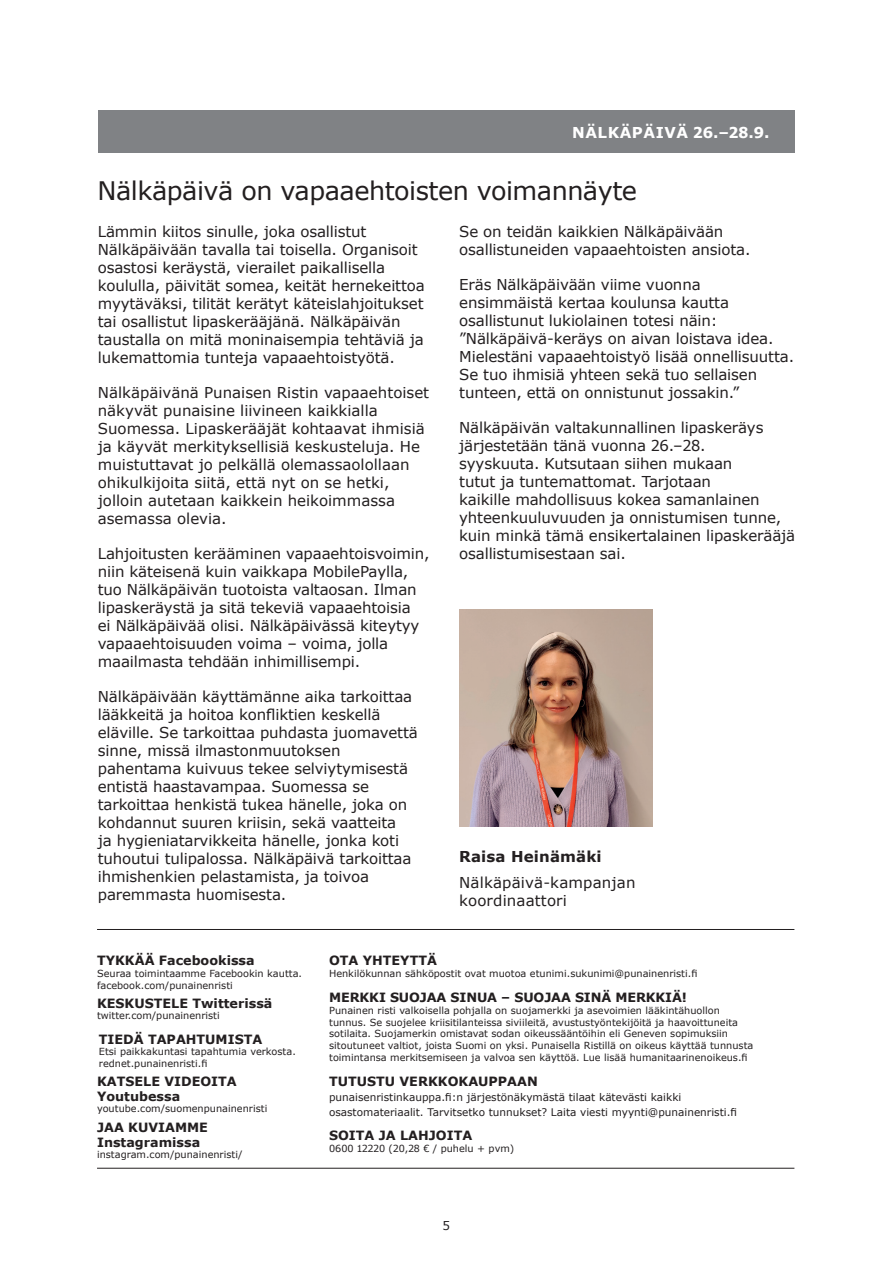
<style>
.page{position:relative;width:893px;height:1263px;background:#fff}
.page>*{position:absolute;margin:0;border:0;box-sizing:border-box;transform-origin:0 0}
.t1{font:25.5px "Verdana";letter-spacing:-.02em;color:#231f20}
.t2{font:15px/18px "Verdana";letter-spacing:-.01em;color:#231f20}
.t3{font:15px/18px "Verdana";letter-spacing:.01em;color:#231f20}
.t4{font:700 15px "Verdana";letter-spacing:.035em;color:#fff}
.t5{font:700 15px "Verdana";letter-spacing:.01em;color:#231f20}
.t6{font:700 12.75px/15px "Verdana";color:#231f20}
.t7{font:12px "Verdana";color:#231f20}
.t8{font:10.5px/15px "Verdana";color:#231f20}
.t9{font:9.75px/11.7px "Verdana";color:#231f20}
</style>
<div class="page">
<hr style="left:97px;top:1168px;width:697px;height:1px;background:#231f20">
<hr style="left:97px;top:929px;width:697px;height:1px;background:#231f20">
<img style="left:459px;top:609px;width:193px;height:218px">
<div style="left:98px;top:111px;width:697px;height:42px;background:#808285"></div>
<p class="t4" style="left:572px;top:122px;width:199px">NÄLKÄPÄIVÄ 26.–28.9.</p>
<h1 class="t1" style="left:98px;top:173px;width:541px">Nälkäpäivä on vapaaehtoisten voimannäyte</h1>
<p class="t2" style="left:98px;top:222px;width:328px">Lämmin kiitos sinulle, joka osallistut Nälkäpäivään tavalla tai toisella. Organisoit osastosi keräystä, vierailet paikallisella koululla, päivität somea, keität hernekeittoa myytäväksi, tilität kerätyt käteislahjoitukset tai osallistut lipaskerääjänä. Nälkäpäivän taustalla on mitä moninaisempia tehtäviä ja lukemattomia tunteja vapaaehtoistyötä.</p>
<p class="t2" style="left:98px;top:383px;width:333px">Nälkäpäivänä Punaisen Ristin vapaaehtoiset näkyvät punaisine liivineen kaikkialla Suomessa. Lipaskerääjät kohtaavat ihmisiä ja käyvät merkityksellisiä keskusteluja. He muistuttavat jo pelkällä olemassaolollaan ohikulkijoita siitä, että nyt on se hetki, jolloin autetaan kaikkein heikoimmassa asemassa olevia.</p>
<p class="t2" style="left:98px;top:544px;width:333px">Lahjoitusten kerääminen vapaaehtoisvoimin, niin käteisenä kuin vaikkapa MobilePaylla, tuo Nälkäpäivän tuotoista valtaosan. Ilman lipaskeräystä ja sitä tekeviä vapaaehtoisia<br>ei Nälkäpäivää olisi. Nälkäpäivässä kiteytyy vapaaehtoisuuden voima – voima, jolla maailmasta tehdään inhimillisempi.</p>
<p class="t2" style="left:98px;top:687px;width:321px">Nälkäpäivään käyttämänne aika tarkoittaa lääkkeitä ja hoitoa konfliktien keskellä eläville. Se tarkoittaa puhdasta juomavettä sinne, missä ilmastonmuutoksen pahentama kuivuus tekee selviytymisestä entistä haastavampaa. Suomessa se tarkoittaa henkistä tukea hänelle, joka on kohdannut suuren kriisin, sekä vaatteita<br>ja hygieniatarvikkeita hänelle, jonka koti tuhoutui tulipalossa. Nälkäpäivä tarkoittaa ihmishenkien pelastamista, ja toivoa paremmasta huomisesta.</p>
<p class="t2" style="left:459px;top:222px;width:293px">Se on teidän kaikkien Nälkäpäivään osallistuneiden vapaaehtoisten ansiota.</p>
<p class="t2" style="left:459px;top:275px;width:336px">Eräs Nälkäpäivään viime vuonna ensimmäistä kertaa koulunsa kautta osallistunut lukiolainen totesi näin: ”Nälkäpäivä-keräys on aivan loistava idea.<br>Mielestäni vapaaehtoistyö lisää onnellisuutta.<br>Se tuo ihmisiä yhteen sekä tuo sellaisen tunteen, että on onnistunut jossakin.”</p>
<p class="t2" style="left:459px;top:418px;width:337px">Nälkäpäivän valtakunnallinen lipaskeräys järjestetään tänä vuonna 26.–28.<br>syyskuuta. Kutsutaan siihen mukaan<br>tutut ja tuntemattomat. Tarjotaan<br>kaikille mahdollisuus kokea samanlainen yhteenkuuluvuuden ja onnistumisen tunne, kuin minkä tämä ensikertalainen lipaskerääjä osallistumisestaan sai.</p>
<p class="t5" style="left:459px;top:846px;width:144px">Raisa Heinämäki</p>
<p class="t3" style="left:459px;top:874px;width:178px">Nälkäpäivä-kampanjan koordinaattori</p>
<p class="t6" style="left:97px;top:953px;width:159px">TYKKÄÄ Facebookissa</p>
<p class="t9" style="left:97px;top:967px;width:207px">Seuraa toimintaamme Facebookin kautta. facebook.com/punainenristi</p>
<p class="t6" style="left:97px;top:995px;width:177px">KESKUSTELE Twitterissä</p>
<p class="t9" style="left:97px;top:1010px;width:124px">twitter.com/punainenristi</p>
<p class="t6" style="left:99px;top:1031px;width:165px">TIEDÄ TAPAHTUMISTA</p>
<p class="t9" style="left:99px;top:1046px;width:199px">Etsi paikkakuntasi tapahtumia verkosta. rednet.punainenristi.fi</p>
<p class="t6" style="left:97px;top:1073px;width:141px">KATSELE VIDEOITA<br>Youtubessa</p>
<p class="t9" style="left:97px;top:1103px;width:172px">youtube.com/suomenpunainenristi</p>
<p class="t6" style="left:97px;top:1119px;width:112px">JAA KUVIAMME<br>Instagramissa</p>
<p class="t9" style="left:97px;top:1149px;width:147px">instagram.com/punainenristi/</p>
<p class="t6" style="left:329px;top:953px;width:109px">OTA YHTEYTTÄ</p>
<p class="t9" style="left:329px;top:967px;width:370px">Henkilökunnan sähköpostit ovat muotoa etunimi.sukunimi@punainenristi.fi</p>
<p class="t6" style="left:329px;top:990px;width:359px">MERKKI SUOJAA SINUA – SUOJAA SINÄ MERKKIÄ!</p>
<p class="t9" style="left:329px;top:1004px;width:426px">Punainen risti valkoisella pohjalla on suojamerkki ja asevoimien lääkintähuollon tunnus. Se suojelee kriisitilanteissa siviileitä, avustustyöntekijöitä ja haavoittuneita sotilaita. Suojamerkin omistavat sodan oikeussääntöihin eli Geneven sopimuksiin sitoutuneet valtiot, joista Suomi on yksi. Punaisella Ristillä on oikeus käyttää tunnusta toimintansa merkitsemiseen ja valvoa sen käyttöä. Lue lisää humanitaarinenoikeus.fi</p>
<p class="t6" style="left:329px;top:1073px;width:210px">TUTUSTU VERKKOKAUPPAAN</p>
<p class="t8" style="left:329px;top:1089px;width:410px">punaisenristinkauppa.fi:n järjestönäkymästä tilaat kätevästi kaikki osastomateriaalit. Tarvitsetko tunnukset? Laita viesti myynti@punainenristi.fi</p>
<p class="t6" style="left:329px;top:1127px;width:145px">SOITA JA LAHJOITA</p>
<p class="t9" style="left:329px;top:1142px;width:187px">0600 12220 (20,28 € / puhelu + pvm)</p>
<p class="t7" style="left:442px;top:1217px;width:9px">5</p>
</div>
